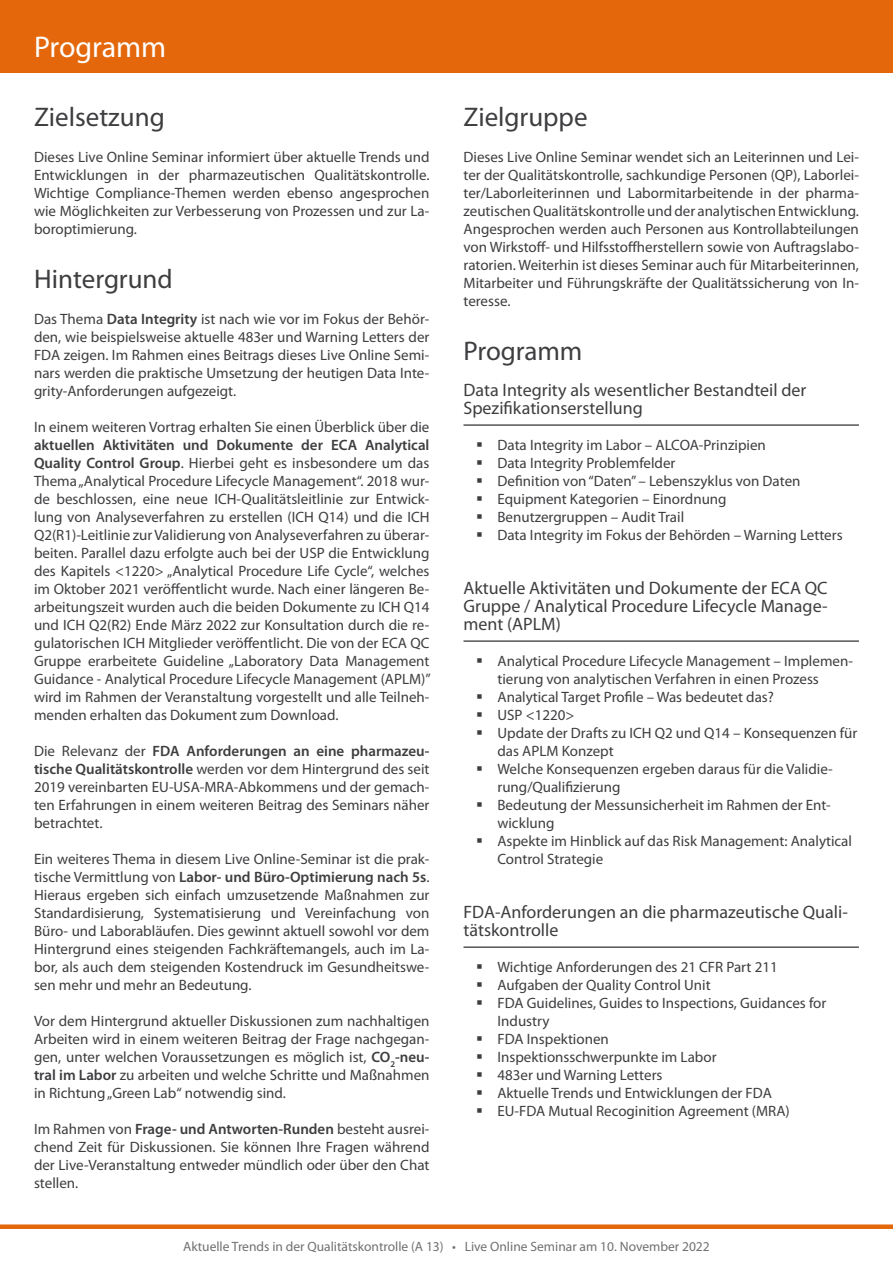
<style>
.page{position:relative;width:893px;height:1263px;background:#fff}
.page>*{position:absolute;margin:0;border:0;box-sizing:border-box;transform-origin:0 0}
.t1{font:30px "Myriad Pro";letter-spacing:-.005em;color:#fff}
.t2{font:27px "Myriad Pro";color:#3e3d40}
.t3{font:18px/18px "Myriad Pro";color:#3e3d40}
.t4{font:15px/18px "Myriad Pro";color:#3e3d40;text-align:justify}
.t5{font:13.5px "Myriad Pro";color:#707172}
.s1{font-weight:600}
</style>
<div class="page">
<div style="left:0;top:0;width:893px;height:72px;background:#e4680b"></div>
<div style="left:0;top:1224px;width:893px;height:5px;background:#e4680b"></div>
<hr style="left:463px;top:425px;width:396px;height:1px;background:#000">
<hr style="left:463px;top:641px;width:396px;height:1px;background:#000">
<hr style="left:463px;top:947px;width:396px;height:1px;background:#000">
<h1 class="t1" style="left:34px;top:30px;width:134px">Programm</h1>
<h2 class="t2" style="left:34px;top:102px;width:132px">Zielsetzung</h2>
<p class="t4" style="left:34px;top:148px;width:397px">Dieses Live Online Seminar informiert über aktuelle Trends und Entwicklungen in der pharmazeutischen Qualitätskontrolle.<br>Wichtige Compliance-Themen werden ebenso angesprochen wie Möglichkeiten zur Verbesserung von Prozessen und zur La&shy;boroptimierung.</p>
<h2 class="t2" style="left:34px;top:264px;width:140px">Hintergrund</h2>
<p class="t4" style="left:34px;top:310px;width:397px">Das Thema <span class="s1">Data Integrity</span> ist nach wie vor im Fokus der Behör&shy;den, wie beispielsweise aktuelle 483er und Warning Letters der FDA zeigen. Im Rahmen eines Beitrags dieses Live Online Semi&shy;nars werden die praktische Umsetzung der heutigen Data Inte&shy;grity-Anforderungen aufgezeigt.</p>
<p class="t4" style="left:34px;top:418px;width:397px">In einem weiteren Vortrag erhalten Sie einen Überblick über die</p>
<p class="t4" style="left:34px;top:436px;width:398px"><span class="s1">aktuellen Aktivitäten und Dokumente der ECA Analytical Quality Control Group</span>. Hierbei geht es insbesondere um das Thema „Analytical Procedure Lifecycle Management“. 2018 wur&shy;de beschlossen, eine neue ICH-Qualitätsleitlinie zur Entwick&shy;lung von Analyseverfahren zu erstellen (ICH Q14) und die ICH Q2(R1)-Leitlinie zur Validierung von Analyseverfahren zu überar&shy;beiten. Parallel dazu erfolgte auch bei der USP die Entwicklung des Kapitels &lt;1220&gt; „Analytical Procedure Life Cycle“, welches im Oktober 2021 veröffentlicht wurde. Nach einer längeren Be&shy;arbeitungszeit wurden auch die beiden Dokumente zu ICH Q14 und ICH Q2(R2) Ende März 2022 zur Konsultation durch die re&shy;gulatorischen ICH Mitglieder veröffentlicht. Die von der ECA QC Gruppe erarbeitete Guideline „Laboratory Data Management Guidance - Analytical Procedure Lifecycle Management (APLM)” wird im Rahmen der Veranstaltung vorgestellt und alle Teilneh&shy;menden erhalten das Dokument zum Download.</p>
<p class="t4" style="left:34px;top:742px;width:397px">Die Relevanz der <span class="s1">FDA Anforderungen an eine pharmazeu&shy;tische Qualitätskontrolle</span> werden vor dem Hintergrund des seit 2019 vereinbarten EU-USA-MRA-Abkommens und der gemach&shy;ten Erfahrungen in einem weiteren Beitrag des Seminars näher betrachtet.</p>
<p class="t4" style="left:34px;top:850px;width:397px">Ein weiteres Thema in diesem Live Online-Seminar ist die prak&shy;tische Vermittlung von <span class="s1">Labor- und Büro-Optimierung nach 5s</span>.<br>Hieraus ergeben sich einfach umzusetzende Maßnahmen zur Standardisierung, Systematisierung und Vereinfachung von Büro- und Laborabläufen. Dies gewinnt aktuell sowohl vor dem Hintergrund eines steigenden Fachkräftemangels, auch im La&shy;bor, als auch dem steigenden Kostendruck im Gesundheitswe&shy;sen mehr und mehr an Bedeutung.</p>
<p class="t4" style="left:34px;top:1012px;width:397px">Vor dem Hintergrund aktueller Diskussionen zum nachhaltigen Arbeiten wird in einem weiteren Beitrag der Frage nachgegan&shy;gen, unter welchen Voraussetzungen es möglich ist, <span class="s1">CO</span><sub>2</sub><span class="s1">-neu&shy;tral im Labor</span> zu arbeiten und welche Schritte und Maßnahmen in Richtung „Green Lab“ notwendig sind.</p>
<p class="t4" style="left:34px;top:1120px;width:397px">Im Rahmen von <span class="s1">Frage- und Antworten-Runden</span> besteht ausrei&shy;chend Zeit für Diskussionen. Sie können Ihre Fragen während der Live-Veranstaltung entweder mündlich oder über den Chat stellen.</p>
<h2 class="t2" style="left:463px;top:102px;width:126px">Zielgruppe</h2>
<p class="t4" style="left:463px;top:148px;width:397px">Dieses Live Online Seminar wendet sich an Leiterinnen und Lei&shy;ter der Qualitätskontrolle, sachkundige Personen (QP), Laborlei&shy;ter/Laborleiterinnen und Labormitarbeitende in der pharma&shy;zeutischen Qualitätskontrolle und der analytischen Entwicklung.<br>Angesprochen werden auch Personen aus Kontrollabteilungen von Wirkstoff- und Hilfsstoffherstellern sowie von Auftragslabo&shy;ratorien. Weiterhin ist dieses Seminar auch für Mitarbeiterinnen, Mitarbeiter und Führungskräfte der Qualitätssicherung von In&shy;teresse.</p>
<h2 class="t2" style="left:463px;top:336px;width:120px">Programm</h2>
<p class="t3" style="left:463px;top:381px;width:345px">Data Integrity als wesentlicher Bestandteil der<br>Spezifikationserstellung</p>
<p class="t4" style="left:497px;top:436px;width:347px;text-align:left">Data Integrity im Labor – ALCOA-Prinzipien<br>Data Integrity Problemfelder<br>Definition von “Daten” – Lebenszyklus von Daten Equipment Kategorien – Einordnung<br>Benutzergruppen – Audit Trail<br>Data Integrity im Fokus der Behörden – Warning Letters</p>
<p class="t3" style="left:463px;top:579px;width:366px;text-align:justify">Aktuelle Aktivitäten und Dokumente der ECA QC Gruppe / Analytical Procedure Lifecycle Manage&shy;ment (APLM)</p>
<p class="t4" style="left:497px;top:652px;width:361px;text-align:left">Analytical Procedure Lifecycle Management – Implemen&shy;tierung von analytischen Verfahren in einen Prozess Analytical Target Profile – Was bedeutet das?<br>USP &lt;1220&gt;<br>Update der Drafts zu ICH Q2 und Q14 – Konsequenzen für das APLM Konzept<br>Welche Konsequenzen ergeben daraus für die Validie&shy;rung/Qualifizierung<br>Bedeutung der Messunsicherheit im Rahmen der Ent&shy;wicklung<br>Aspekte im Hinblick auf das Risk Management: Analytical Control Strategie</p>
<p class="t3" style="left:463px;top:903px;width:386px">FDA-Anforderungen an die pharmazeutische Quali&shy;tätskontrolle</p>
<p class="t4" style="left:497px;top:958px;width:330px;text-align:left">Wichtige Anforderungen des 21 CFR Part 211<br>Aufgaben der Quality Control Unit<br>FDA Guidelines, Guides to Inspections, Guidances for Industry<br>FDA Inspektionen<br>Inspektionsschwerpunkte im Labor<br>483er und Warning Letters<br>Aktuelle Trends und Entwicklungen der FDA<br>EU-FDA Mutual Recoginition Agreement (MRA)</p>
<p class="t5" style="left:183px;top:1239px;width:528px">Aktuelle Trends in der Qualitätskontrolle (A 13) • Live Online Seminar am 10. November 2022</p>
</div>
